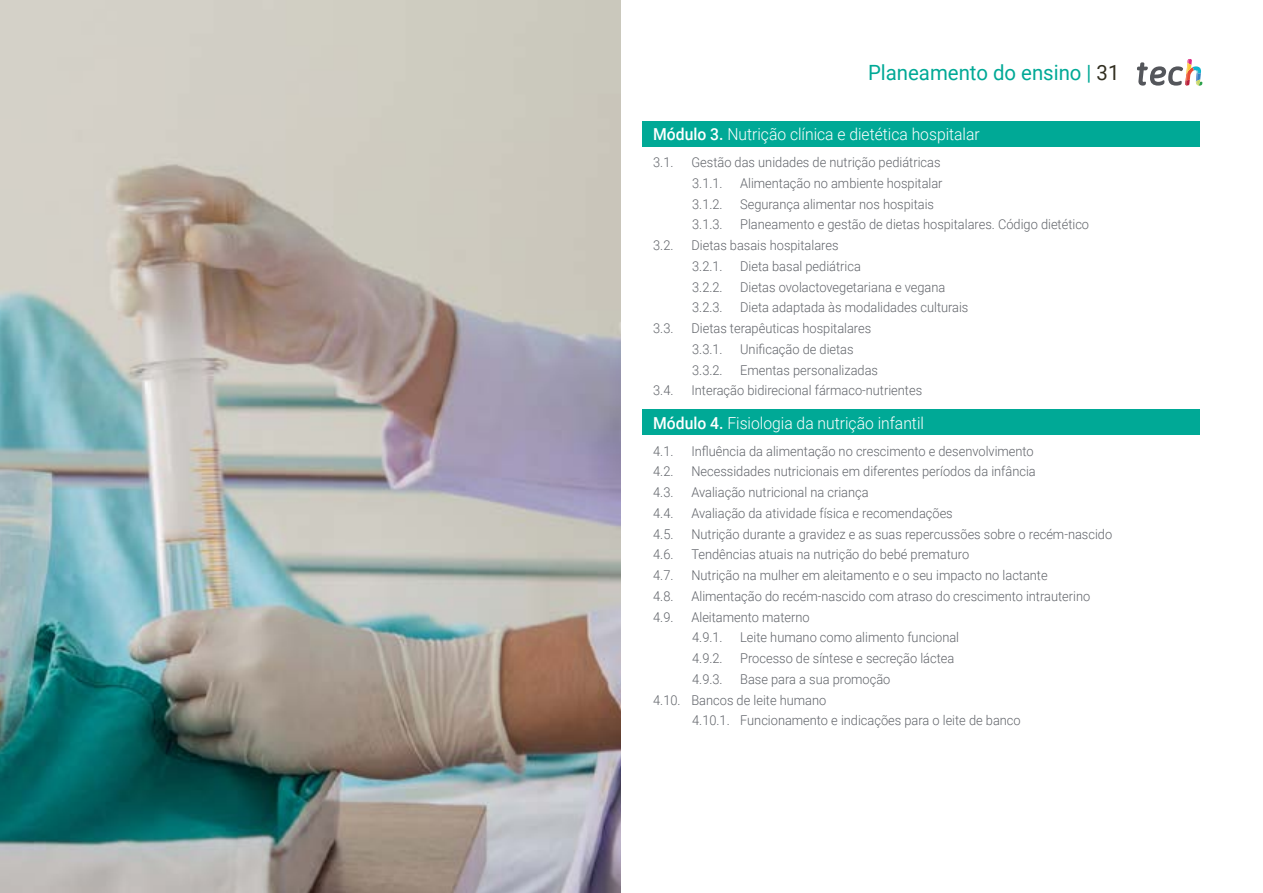
<style>
.page{position:relative;width:1263px;height:893px;background:#fff}
.page>*{position:absolute;margin:0;border:0;box-sizing:border-box;transform-origin:0 0}
.t1{font:21px "Roboto";color:#00a996}
.t2{font:300 16.5px "Roboto";color:#fff;scale:.95 1}
.t3{font:300 13.5px/20.7px "Roboto";color:#61646a;scale:.95 1}
.s1{color:#312e20}
.s2{font-weight:500}
</style>
<div class="page">
<img style="left:0;top:0;width:621px;height:893px">
<svg style="left:1137px;top:59px;width:65px;height:27px"></svg>
<div style="left:642px;top:121px;width:557px;height:25px;background:#00a996"></div>
<div style="left:642px;top:410px;width:557px;height:25px;background:#00a996"></div>
<h1 class="t1" style="left:868px;top:57px;width:253px">Planeamento do ensino | <span class="s1">31</span></h1>
<p class="t2" style="left:653px;top:123px;width:345px"><span class="s2">Módulo 3.</span> Nutrição clínica e dietética hospitalar</p>
<p class="t3" style="left:653px;top:151px;width:23px">3.1.</p>
<p class="t3" style="left:691px;top:151px;width:264px">Gestão das unidades de nutrição pediátricas<br>3.1.1.</p>
<p class="t3" style="left:740px;top:172px;width:215px">Alimentação no ambiente hospitalar</p>
<p class="t3" style="left:692px;top:193px;width:34px">3.1.2.</p>
<p class="t3" style="left:740px;top:193px;width:206px">Segurança alimentar nos hospitais</p>
<p class="t3" style="left:692px;top:214px;width:34px">3.1.3.</p>
<p class="t3" style="left:740px;top:214px;width:369px">Planeamento e gestão de dietas hospitalares. Código dietético</p>
<p class="t3" style="left:653px;top:234px;width:23px">3.2.</p>
<p class="t3" style="left:691px;top:234px;width:156px">Dietas basais hospitalares<br>3.2.1.</p>
<p class="t3" style="left:740px;top:255px;width:129px">Dieta basal pediátrica</p>
<p class="t3" style="left:692px;top:276px;width:34px">3.2.2.</p>
<p class="t3" style="left:740px;top:276px;width:218px">Dietas ovolactovegetariana e vegana</p>
<p class="t3" style="left:692px;top:297px;width:34px">3.2.3.</p>
<p class="t3" style="left:740px;top:297px;width:242px">Dieta adaptada às modalidades culturais</p>
<p class="t3" style="left:653px;top:317px;width:23px">3.3.</p>
<p class="t3" style="left:691px;top:317px;width:191px">Dietas terapêuticas hospitalares<br>3.3.1.</p>
<p class="t3" style="left:740px;top:338px;width:121px">Unificação de dietas</p>
<p class="t3" style="left:692px;top:359px;width:34px">3.3.2.</p>
<p class="t3" style="left:740px;top:359px;width:147px">Ementas personalizadas</p>
<p class="t3" style="left:653px;top:380px;width:23px">3.4.</p>
<p class="t3" style="left:691px;top:380px;width:244px">Interação bidirecional fármaco-nutrientes</p>
<p class="t2" style="left:653px;top:411px;width:287px"><span class="s2">Módulo 4.</span> Fisiologia da nutrição infantil</p>
<p class="t3" style="left:653px;top:440px;width:23px">4.1.</p>
<p class="t3" style="left:691px;top:440px;width:362px">Influência da alimentação no crescimento e desenvolvimento</p>
<p class="t3" style="left:653px;top:461px;width:23px">4.2.</p>
<p class="t3" style="left:691px;top:461px;width:364px">Necessidades nutricionais em diferentes períodos da infância</p>
<p class="t3" style="left:653px;top:481px;width:23px">4.3.</p>
<p class="t3" style="left:691px;top:481px;width:188px">Avaliação nutricional na criança</p>
<p class="t3" style="left:653px;top:502px;width:23px">4.4.</p>
<p class="t3" style="left:691px;top:502px;width:277px">Avaliação da atividade física e recomendações</p>
<p class="t3" style="left:653px;top:523px;width:23px">4.5.</p>
<p class="t3" style="left:691px;top:523px;width:444px">Nutrição durante a gravidez e as suas repercussões sobre o recém-nascido</p>
<p class="t3" style="left:653px;top:544px;width:23px">4.6.</p>
<p class="t3" style="left:691px;top:544px;width:294px">Tendências atuais na nutrição do bebé prematuro</p>
<p class="t3" style="left:653px;top:564px;width:23px">4.7.</p>
<p class="t3" style="left:691px;top:564px;width:376px">Nutrição na mulher em aleitamento e o seu impacto no lactante</p>
<p class="t3" style="left:653px;top:585px;width:23px">4.8.</p>
<p class="t3" style="left:691px;top:585px;width:421px">Alimentação do recém-nascido com atraso do crescimento intrauterino</p>
<p class="t3" style="left:653px;top:606px;width:23px">4.9.</p>
<p class="t3" style="left:691px;top:606px;width:126px">Aleitamento materno<br>4.9.1.</p>
<p class="t3" style="left:740px;top:627px;width:232px">Leite humano como alimento funcional</p>
<p class="t3" style="left:692px;top:647px;width:34px">4.9.2.</p>
<p class="t3" style="left:740px;top:647px;width:227px">Processo de síntese e secreção láctea</p>
<p class="t3" style="left:692px;top:668px;width:34px">4.9.3.</p>
<p class="t3" style="left:653px;top:668px;width:251px;text-indent:87px">Base para a sua promoção<br>4.10. Bancos de leite humano</p>
<p class="t3" style="left:692px;top:710px;width:347px">4.10.1. Funcionamento e indicações para o leite de banco</p>
</div>
